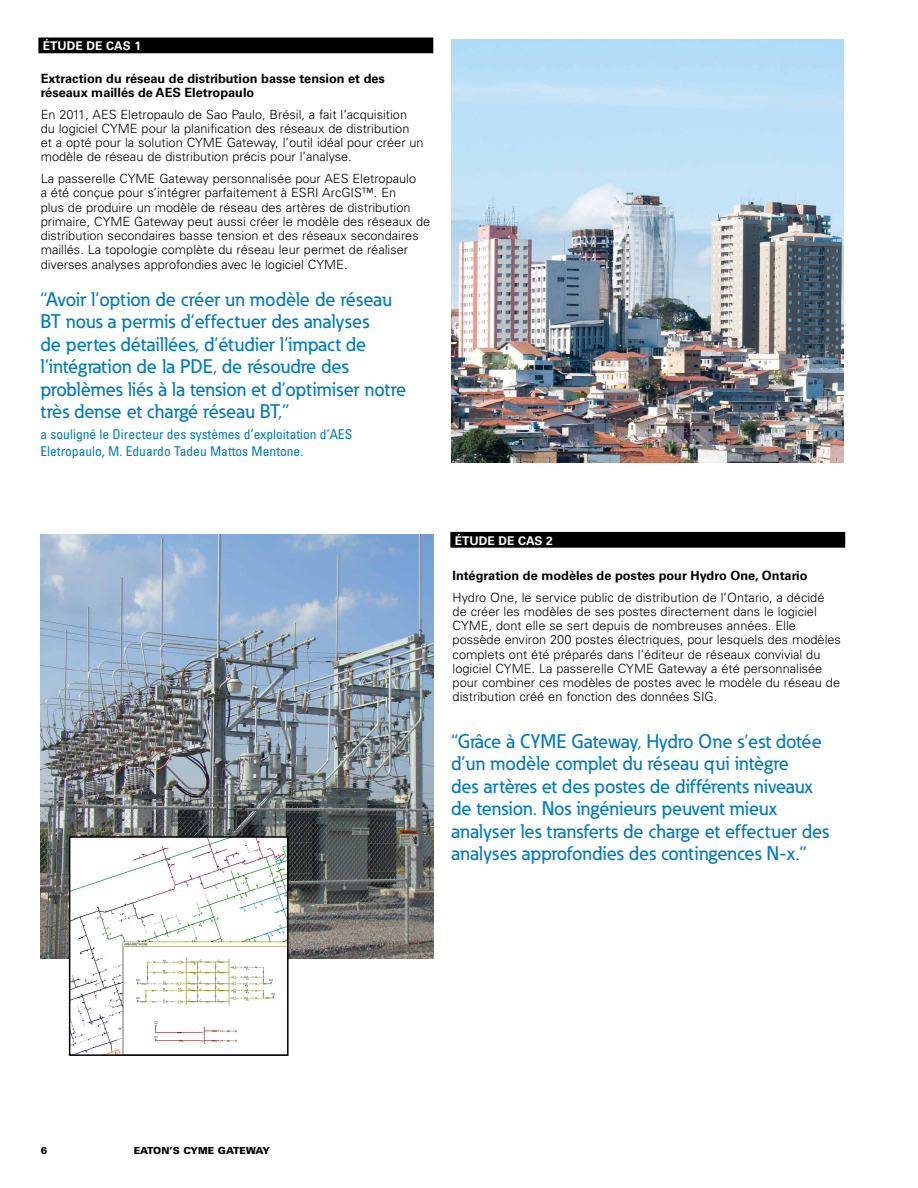
<style>
.page{position:relative;width:918px;height:1188px;background:#fff}
.page>*{position:absolute;margin:0;border:0;box-sizing:border-box;transform-origin:0 0}
.t1{font:500 19.5px/22.5px "Eaton";color:#007ac2}
.t2{font:condensed 13.5px/16.5px "Univers LT Std";color:#007ac2}
.t3{font:300 12.75px/14.2px "Univers LT Std";color:#000}
.t4{font:700 12.75px/14.2px "Univers LT Std";color:#000}
.t5{font:700 12px "Univers LT Std";color:#fff}
.t6{font:900 9.75px "Univers LT Std";color:#000}
</style>
<div class="page">
<img style="left:451px;top:39px;width:393px;height:424px">
<img style="left:41px;top:535px;width:392px;height:423px">
<div style="left:38px;top:38px;width:395px;height:15px;background:#000"></div>
<div style="left:450px;top:532px;width:395px;height:16px;background:#000"></div>
<img style="left:72px;top:839px;width:214px;height:214px">
<div style="left:69px;top:836px;width:220px;height:220px;border:2px solid #000"></div>
<p class="t5" style="left:43px;top:39px;width:100px">ÉTUDE DE CAS 1</p>
<p class="t4" style="left:41px;top:71px;width:346px">Extraction du réseau de distribution basse tension et des réseaux maillés de AES Eletropaulo</p>
<p class="t3" style="left:41px;top:107px;width:385px">En 2011, AES Eletropaulo de Sao Paulo, Brésil, a fait l’acquisition du logiciel CYME pour la planification des réseaux de distribution et a opté pour la solution CYME Gateway, l’outil idéal pour créer un modèle de réseau de distribution précis pour l’analyse.</p>
<p class="t3" style="left:41px;top:171px;width:391px">La passerelle CYME Gateway personnalisée pour AES Eletropaulo<br>a été conçue pour s’intégrer parfaitement à ESRI ArcGIS™. En<br>plus de produire un modèle de réseau des artères de distribution primaire, CYME Gateway peut aussi créer le modèle des réseaux de distribution secondaires basse tension et des réseaux secondaires maillés. La topologie complète du réseau leur permet de réaliser diverses analyses approfondies avec le logiciel CYME.</p>
<p class="t1" style="left:40px;top:287px;width:367px">“Avoir l’option de créer un modèle de réseau BT nous a permis d’effectuer des analyses<br>de pertes détaillées, d’étudier l’impact de l’intégration de la PDE, de résoudre des problèmes liés à la tension et d’optimiser notre très dense et chargé réseau BT,”</p>
<p class="t2" style="left:40px;top:426px;width:313px">a souligné le Directeur des systèmes d’exploitation d’AES<br>Eletropaulo, M. Eduardo Tadeu Mattos Mentone.</p>
<p class="t5" style="left:455px;top:533px;width:100px">ÉTUDE DE CAS 2</p>
<p class="t4" style="left:453px;top:568px;width:356px">Intégration de modèles de postes pour Hydro One, Ontario</p>
<p class="t3" style="left:453px;top:590px;width:390px">Hydro One, le service public de distribution de l’Ontario, a décidé de créer les modèles de ses postes directement dans le logiciel CYME, dont elle se sert depuis de nombreuses années. Elle possède environ 200 postes électriques, pour lesquels des modèles complets ont été préparés dans l’éditeur de réseaux convivial du logiciel CYME. La passerelle CYME Gateway a été personnalisée pour combiner ces modèles de postes avec le modèle du réseau de distribution créé en fonction des données SIG.</p>
<p class="t1" style="left:451px;top:729px;width:379px">“Grâce à CYME Gateway, Hydro One s’est dotée d’un modèle complet du réseau qui intègre<br>des artères et des postes de différents niveaux de tension. Nos ingénieurs peuvent mieux analyser les transferts de charge et effectuer des analyses approfondies des contingences N-x.”</p>
<p class="t6" style="left:41px;top:1145px;width:8px">6</p>
<p class="t6" style="left:134px;top:1145px;width:138px">EATON’S CYME GATEWAY</p>
</div>
